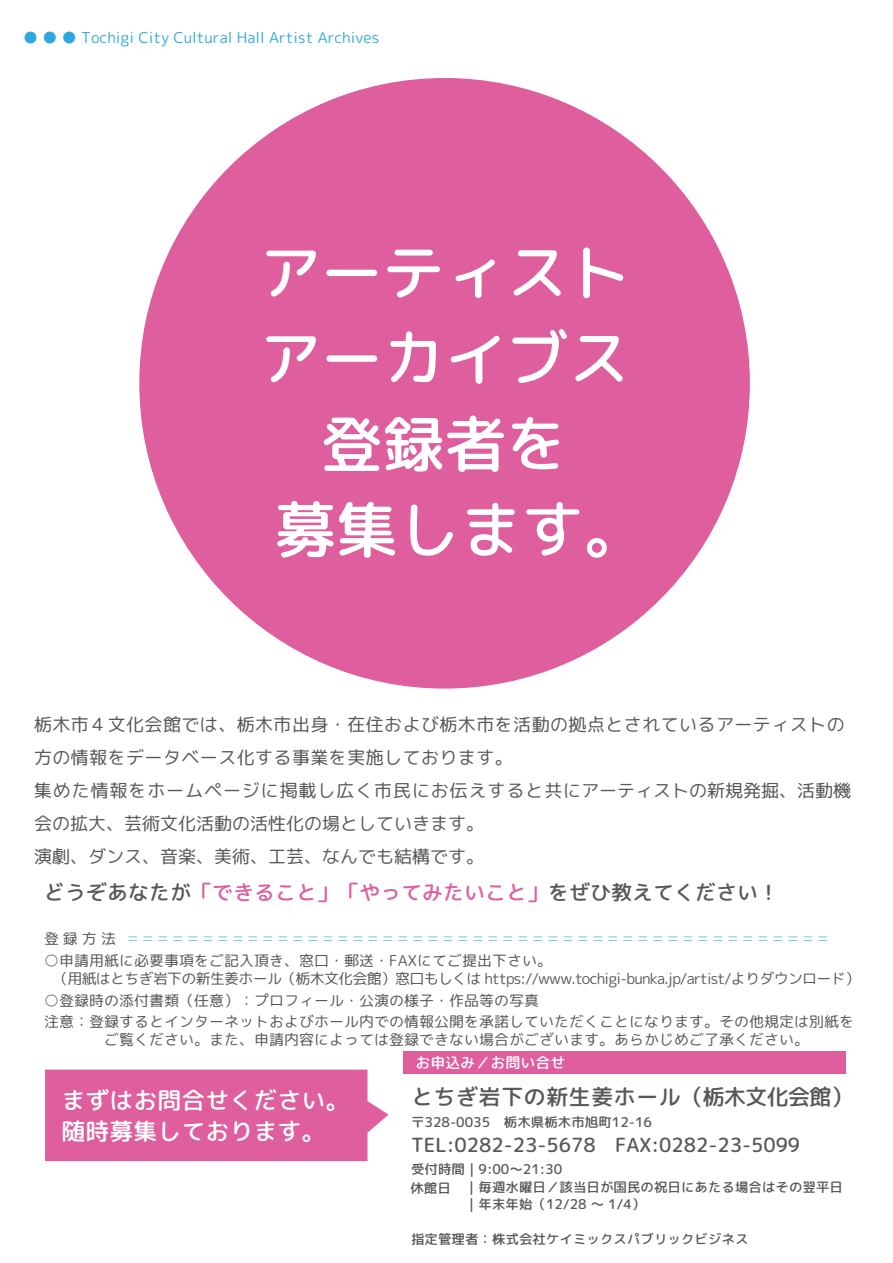
<style>
.page{position:relative;width:893px;height:1263px;background:#fff}
.page>*{position:absolute;margin:0;border:0;box-sizing:border-box;transform-origin:0 0}
.t1{font:61.8px/85.7px "rounded mplus 1 p medium";color:#fff;text-align:center}
.t2{font:24px/31.5px "rounded x mplus 2 p medium";color:#fff}
.t3{font:22.5px "rounded x mplus 2 p medium";color:#595757}
.t4{font:21px "rounded x mplus 2 p medium";color:#de5e9e}
.t5{font:19.5px "rounded x mplus 2 p medium";color:#595757}
.t6{font:18px/33px "rounded mplus 1 p regular";letter-spacing:.025em;color:#595757}
.t7{font:15px/21.8px "rounded mplus 2 p regular";color:#595757}
.t8{font:15px/18px "rounded mplus 2 p regular";letter-spacing:-.05em;color:#595757}
.t9{font:15px "rounded mplus 2 p light";color:#2ea7e0}
.t10{font:15px "rounded mplus 2 p regular";color:#2ea7e0}
.t11{font:15px "rounded x mplus 2 p medium";color:#fff}
.t12{font:13.5px "rounded x mplus 2 p medium";color:#595757}
.s1{color:#595757}
.s2{font-family:"rounded mplus 2 p medium";color:#595757}
.s3{font-family:"rounded mplus 2 p regular";color:#595757}
</style>
<div class="page">
<div style="left:139px;top:78px;width:611px;height:611px;background:#de5e9e;border-radius:50%"></div>
<div style="left:403px;top:1051px;width:443px;height:22px;background:#de5e9e"></div>
<div style="left:45px;top:1070px;width:343px;height:91px;background:#de5e9e"></div>
<p class="t10" style="left:23px;top:27px;width:357px">● ● ● Tochigi City Cultural Hall Artist Archives</p>
<h1 class="t1" style="left:259px;top:230px;width:388px">アーティストアーカイブス登録者を<br>募集します。</h1>
<p class="t6" style="left:34px;top:708px;width:819px">栃木市４文化会館では、栃木市出身・在住および栃木市を活動の拠点とされているアーティストの方の情報をデータベース化する事業を実施しております。<br>集めた情報をホームページに掲載し広く市民にお伝えすると共にアーティストの新規発掘、活動機会の拡大、芸術文化活動の活性化の場としていきます。<br>演劇、ダンス、音楽、美術、工芸、なんでも結構です。</p>
<p class="t4" style="left:44px;top:878px;width:737px"><span class="s1">どうぞあなたが</span>「できること」「やってみたいこと」<span class="s2">をぜひ教えてください！</span></p>
<p class="t9" style="left:44px;top:928px;width:788px"><span class="s3">登録方 法</span> ＝＝＝＝＝＝＝＝＝＝＝＝＝＝＝＝＝＝＝＝＝＝＝＝＝＝＝＝＝＝＝＝＝＝＝＝＝＝＝＝＝＝＝＝＝＝＝</p>
<p class="t8" style="left:53px;top:951px;width:808px;text-indent:-9px">○申請用紙に必要事項をご記入頂き、窓口・郵送・FAXにてご提出下さい。<br>（用紙はとちぎ岩下の新⽣姜ホール（栃⽊⽂化会館）窓口もしくは https://www.tochigi-bunka.jp/artist/よりダウンロード）</p>
<p class="t7" style="left:44px;top:989px;width:812px">○登録時の添付書類（任意）：プロフィール・公演の様子・作品等の写真<br>注意：登録するとインターネットおよびホール内での情報公開を承諾していただくことになります。その他規定は別紙を</p>
<p class="t7" style="left:104px;top:1029px;width:707px">ご覧ください。また、申請内容によっては登録できない場合がございます。あらかじめご了承ください。</p>
<p class="t11" style="left:416px;top:1052px;width:151px">お申込み／お問い合せ</p>
<h2 class="t2" style="left:61px;top:1084px;width:289px">まずはお問合せください。随時募集しております。</h2>
<p class="t3" style="left:411px;top:1080px;width:444px">とちぎ岩下の新⽣姜ホール（栃⽊⽂化会館）</p>
<p class="t12" style="left:411px;top:1112px;width:243px">〒328-0035　栃木県栃木市旭町12-16</p>
<p class="t5" style="left:411px;top:1131px;width:391px">TEL:0282-23-5678　FAX:0282-23-5099</p>
<p class="t12" style="left:411px;top:1159px;width:153px">受付時間｜9:00～21:30</p>
<p class="t12" style="left:410px;top:1177px;width:434px">休館日 ｜毎週水曜日／該当日が国民の祝日にあたる場合はその翌平日</p>
<p class="t12" style="left:465px;top:1194px;width:182px">｜年末年始（12/28 ～ 1/4）</p>
<p class="t12" style="left:411px;top:1229px;width:339px">指定管理者：株式会社ケイミックスパブリックビジネス</p>
</div>
